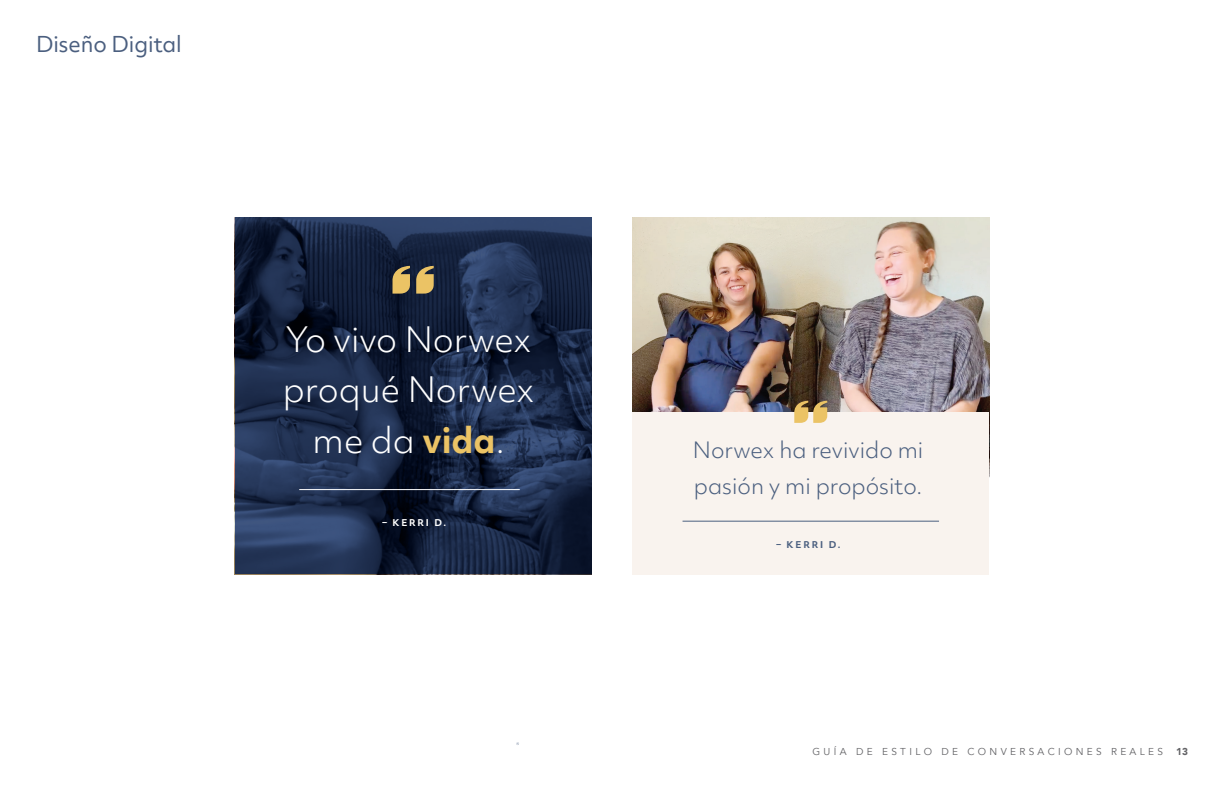
<style>
.page{position:relative;width:1224px;height:792px;background:#fff}
.page>*{position:absolute;margin:0;border:0;box-sizing:border-box;transform-origin:0 0}
.t1{font:300 33.6px/50.4px "Objektiv Mk 2";color:#fff;text-align:center}
.t2{font:300 21.6px/36px "Objektiv Mk 2";color:#4b5f7f}
.t3{font:21px "Objektiv Mk 2";letter-spacing:-.005em;color:#4b5f7f}
.t4{font:10px "Avenir";letter-spacing:.335em;color:#636366}
.t5{font:900 10px "Avenir";color:#636366}
.t6{font:700 9px "Objektiv Mk 2";letter-spacing:.2em;color:#fff}
.t7{font:700 9px "Objektiv Mk 2";letter-spacing:.2em;color:#4b5f7f}
.s1{font-weight:700;color:#ebc365}
</style>
<div class="page">
<svg style="left:235px;top:218px;width:356px;height:356px;background:#1a2946"></svg>
<hr style="left:299px;top:489px;width:221px;height:1px;background:#fff">
<svg style="left:392px;top:266px;width:18px;height:28px"></svg>
<svg style="left:416px;top:266px;width:18px;height:28px"></svg>
<img style="left:632px;top:218px;width:357px;height:194px">
<div style="left:632px;top:412px;width:357px;height:162px;background:#f9f3ee"></div>
<hr style="left:683px;top:521px;width:256px;height:1px;background:#4b5f7f">
<svg style="left:794px;top:401px;width:33px;height:22px"></svg>
<p class="t3" style="left:36px;top:29px;width:147px">Diseño Digital</p>
<h1 class="t1" style="left:283px;top:314px;width:253px">Yo vivo Norwex proqué Norwex me da <span class="s1">vida</span>.</h1>
<p class="t6" style="left:382px;top:516px;width:65px">– KERRI D.</p>
<p class="t2" style="left:693px;top:432px;width:232px">Norwex ha revivido mi pasión y mi propósito.</p>
<p class="t7" style="left:777px;top:538px;width:65px">– KERRI D.</p>
<p class="t4" style="left:812px;top:746px;width:352px">GUÍA DE ESTILO DE CONVERSACIONES REALES</p>
<p class="t5" style="left:1176px;top:743px;width:13px">13</p>
</div>
